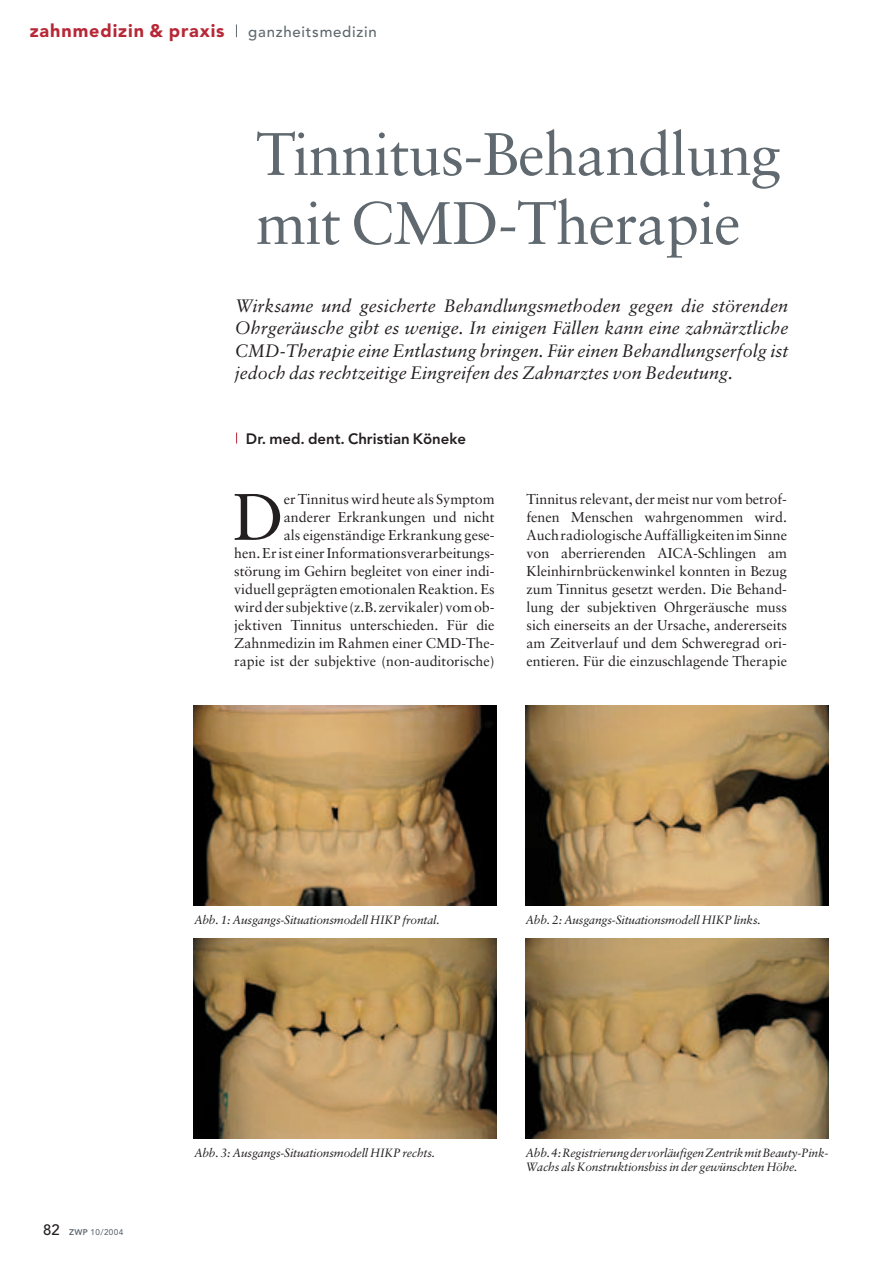
<style>
.page{position:relative;width:893px;height:1263px;background:#fff}
.page>*{position:absolute;margin:0;border:0;box-sizing:border-box;transform-origin:0 0}
.t1{font:65.85px "Sabon";color:#231f20}
.t2{font:60px/69px "Sabon";letter-spacing:-.015em;color:#5f696f}
.t3{font:italic 18px/22.5px "Sabon";color:#231f20;text-align:justify}
.t4{font:900 18px "Avenir";letter-spacing:.05em;color:#b72837}
.t5{font:800 15px "Avenir";color:#231f20}
.t6{font:500 15px "Avenir";letter-spacing:.05em;color:#5f696f}
.t7{font:14.25px/18px "Sabon";color:#231f20;text-align:right}
.t8{font:italic 12px/13.5px "Sabon";letter-spacing:-.015em;color:#231f20}
.t9{font:500 8.25px "Avenir";letter-spacing:.05em;color:#5f696f}
.s1{font-size:15px;color:#231f20}
.s2{font-weight:800}
</style>
<div class="page">
<svg style="left:236px;top:24px;width:1px;height:13px"></svg>
<img style="left:525px;top:705px;width:303px;height:200px">
<img style="left:194px;top:705px;width:303px;height:200px">
<img style="left:525px;top:938px;width:303px;height:200px">
<img style="left:194px;top:938px;width:303px;height:200px">
<p class="t4" style="left:30px;top:24px;width:196px">zahnmedizin &amp; praxis</p>
<p class="t6" style="left:248px;top:26px;width:130px">ganzheitsmedizin</p>
<h2 class="t2" style="left:256px;top:125px;width:526px">Tinnitus-Behandlung mit CMD-Therapie</h2>
<p class="t3" style="left:235px;top:295px;width:555px">Wirksame und gesicherte Behandlungsmethoden gegen die störenden Ohrgeräusche gibt es wenige. In einigen Fällen kann eine zahnärztliche CMD-Therapie eine Entlastung bringen. Für einen Behandlungserfolg ist jedoch das rechtzeitige Eingreifen des Zahnarztes von Bedeutung.</p>
<p class="t5" style="left:246px;top:432px;width:222px">Dr. med. dent. Christian Köneke</p>
<p class="t7" style="left:234px;top:491px;width:262px">er Tinnitus wird heute als Symptom anderer Erkrankungen und nicht<br>als eigenständige Erkrankung gese-<br>hen. Er ist einer Informationsverarbeitungs&shy;störung im Gehirn begleitet von einer indi&shy;viduell geprägten emotionalen Reaktion. Es wird der subjektive (z.B. zervikaler) vom ob&shy;jektiven Tinnitus unterschieden. Für die Zahnmedizin im Rahmen einer CMD-The&shy;rapie ist der subjektive (non-auditorische)</p>
<p class="t7" style="left:526px;top:491px;width:262px;text-align:justify">Tinnitus relevant, der meist nur vom betrof&shy;fenen Menschen wahrgenommen wird.<br>Auch radiologische Auffälligkeiten im Sinne von aberrierenden AICA-Schlingen am Kleinhirnbrückenwinkel konnten in Bezug zum Tinnitus gesetzt werden. Die Behand&shy;lung der subjektiven Ohrgeräusche muss sich einerseits an der Ursache, andererseits am Zeitverlauf und dem Schweregrad ori&shy;entieren. Für die einzuschlagende Therapie</p>
<h1 class="t1" style="left:233px;top:490px;width:53px">D</h1>
<p class="t8" style="left:194px;top:914px;width:247px">Abb. 1: Ausgangs-Situationsmodell HIKP frontal.</p>
<p class="t8" style="left:525px;top:914px;width:237px">Abb. 2: Ausgangs-Situationsmodell HIKP links.</p>
<p class="t9" style="left:43px;top:1228px;width:82px"><span class="s1">82</span> <span class="s2">ZWP</span> 10/2004</p>
<p class="t8" style="left:194px;top:1147px;width:243px">Abb. 3: Ausgangs-Situationsmodell HIKP rechts.</p>
<p class="t8" style="left:525px;top:1147px;width:305px">Abb. 4: Registrierung der vorläufigen Zentrik mit Beauty-Pink-<br>Wachs als Konstruktionsbiss in der gewünschten Höhe.</p>
</div>
